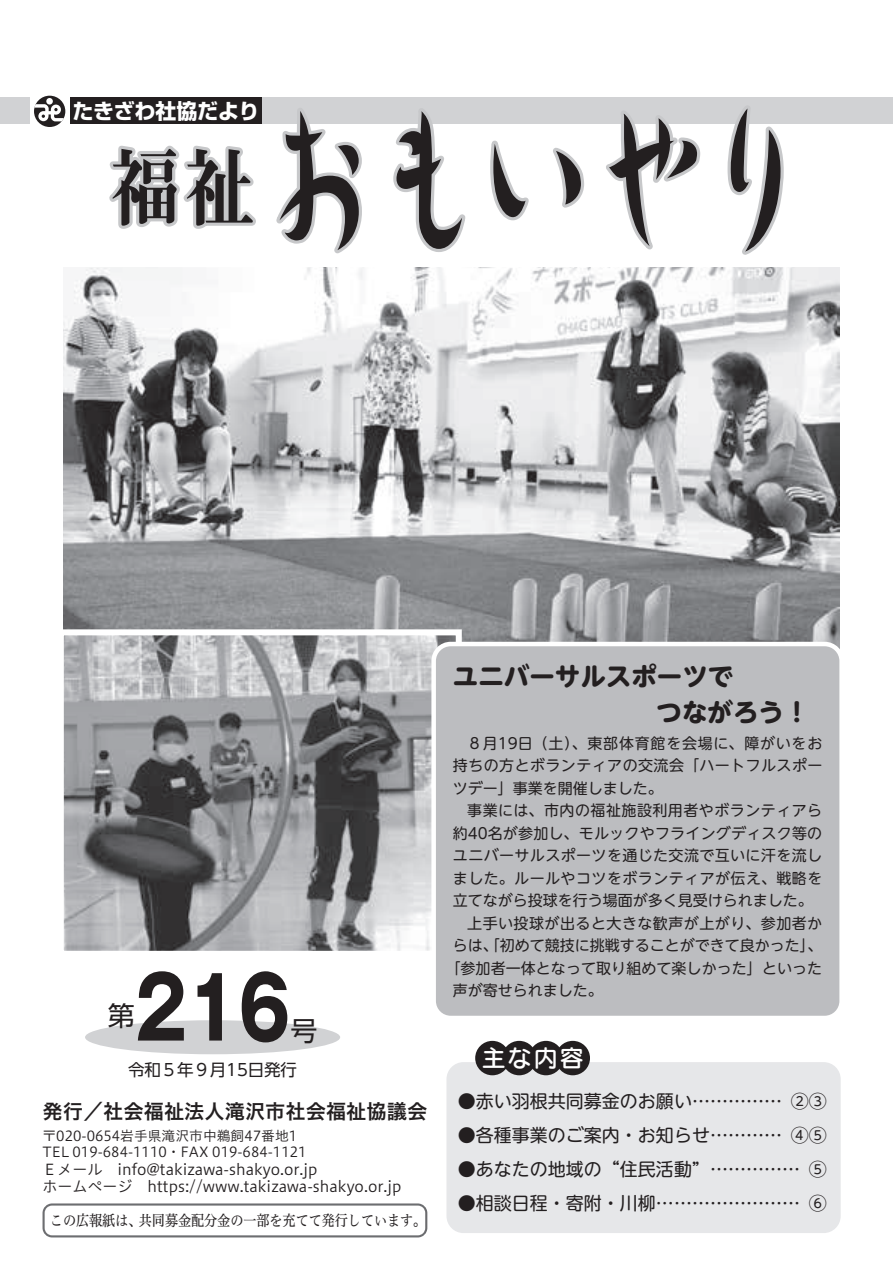
<style>
.page{position:relative;width:893px;height:1263px;background:#fff}
.page>*{position:absolute;margin:0;border:0;box-sizing:border-box;transform-origin:0 0}
.t1{font:700 85.5px "Gothic MB101 Pr 6";color:#231f20;scale:.8 1}
.t2{font:27px "Shin Go Pr 6";color:#231f20}
.t3{font:700 25.5px/36px "UD Shin M Go Pr 6";color:#231f20}
.t4{font:24px "Seurat Pro DB";color:#fff}
.t5{font:700 21px "Shin Go Pr 6";letter-spacing:-.01em;color:#fff}
.t6{font:20.25px "Hiragino UD Sans Std W6";color:#231f20}
.t7{font:18px "UD Shin M Go Pr 6";color:#231f20}
.t8{font:16.5px "UD Shin Go Pr 6";letter-spacing:-.01em;color:#231f20}
.t9{font:15px/22.5px "UD Shin M Go Pr 6";letter-spacing:.025em;color:#231f20;text-align:justify}
.t10{font:15px/16.8px "Hiragino UD Sans Std W3";color:#231f20}
.t11{font:15px "UD Shin M Go Pr 6";color:#231f20}
.t12{font:15px "Hiragino UD Serif Std W4";letter-spacing:-.01em;color:#231f20;scale:.88 1}
.t13{font:15px "UD Shin M Go Pr 6";letter-spacing:.005em;color:#231f20}
.t14{font:13.8px/16.8px "Hiragino UD Sans Std W3";color:#231f20}
</style>
<div class="page">
<div style="left:85px;top:1020px;width:255px;height:34px;background:#d1d2d4;border-radius:50%"></div>
<div style="left:446px;top:1062px;width:395px;height:171px;background:#e6e7e9;border-radius:17px"></div>
<div style="left:475px;top:1041px;width:35px;height:34px;background:#231f20;border-radius:50%"></div>
<div style="left:502px;top:1041px;width:34px;height:34px;background:#231f20;border-radius:50%"></div>
<div style="left:529px;top:1041px;width:34px;height:34px;background:#231f20;border-radius:50%"></div>
<div style="left:556px;top:1041px;width:34px;height:34px;background:#231f20;border-radius:50%"></div>
<img style="left:64px;top:268px;width:776px;height:380px">
<img style="left:65px;top:636px;width:390px;height:314px">
<div style="left:58px;top:629px;width:404px;height:328px;border:6px solid #fff"></div>
<div style="left:434px;top:644px;width:408px;height:374px;background:#bcbdc0;border-radius:17px"></div>
<div style="left:431px;top:642px;width:413px;height:378px;border:4px solid #fff;border-radius:17px"></div>
<div style="left:70px;top:98px;width:823px;height:26px;background:#d1d2d4"></div>
<div style="left:0;top:98px;width:30px;height:26px;background:#d1d2d4"></div>
<div style="left:70px;top:98px;width:191px;height:26px;background:#231f20"></div>
<svg style="left:103px;top:97px;width:263px;height:157px"></svg>
<svg style="left:388px;top:97px;width:87px;height:155px"></svg>
<svg style="left:490px;top:140px;width:94px;height:81px"></svg>
<svg style="left:598px;top:113px;width:116px;height:161px"></svg>
<svg style="left:724px;top:97px;width:63px;height:158px"></svg>
<div style="left:34px;top:96px;width:31px;height:31px;background:#231f20;border-radius:50%"></div>
<div style="left:46px;top:98px;width:7px;height:7px;background:#fff;border-radius:50%"></div>
<svg style="left:34px;top:104px;width:30px;height:17px"></svg>
<img style="left:42px;top:1210px;width:386px;height:28px">
<img style="left:170px;top:1194px;width:225px;height:2px">
<img style="left:43px;top:1203px;width:384px;height:34px">
<h3 class="t5" style="left:72px;top:94px;width:189px">たきざわ社協だより</h3>
<h1 class="t1" style="left:135px;top:937px;width:196px">216</h1>
<h2 class="t2" style="left:108px;top:993px;width:28px">第</h2>
<h2 class="t2" style="left:290px;top:1008px;width:28px">号</h2>
<p class="t8" style="left:128px;top:1056px;width:170px">令和５年９月15日発行</p>
<h3 class="t6" style="left:43px;top:1096px;width:386px">発行／社会福祉法人滝沢市社会福祉協議会</h3>
<p class="t14" style="left:43px;top:1126px;width:265px">〒020-0654岩手県滝沢市中鵜飼47番地1<br>TEL 019-684-1110・FAX 019-684-1121</p>
<p class="t10" style="left:43px;top:1160px;width:360px">Ｅメール　info@takizawa-shakyo.or j p.<br>ホームページ　https://www.takizawa-shakyo.or j p.</p>
<p class="t12" style="left:139px;top:1209px;width:328px">共同募金配分金の一部を充てて発行しています。</p>
<p class="t12" style="left:50px;top:1209px;width:106px">この広報紙は、</p>
<h3 class="t3" style="left:657px;top:657px;width:154px;text-indent:-204px">ユニバーサルスポーツで<br>つながろう!</h3>
<p class="t9" style="left:453px;top:731px;width:371px;text-indent:14px">８月19日（土）、東部体育館を会場に、障がいをお持ちの方とボランティアの交流会「ハートフルスポーツデー」事業を開催しました。</p>
<p class="t9" style="left:467px;top:799px;width:357px">事業には、市内の福祉施設利用者やボランティアら</p>
<p class="t9" style="left:453px;top:821px;width:371px">約40名が参加し、モルックやフライングディスク等の</p>
<p class="t9" style="left:453px;top:844px;width:371px">ユニバーサルスポーツを通じた交流で互いに汗を流し</p>
<p class="t9" style="left:453px;top:866px;width:371px">ました。ルールやコツをボランティアが伝え、戦略を</p>
<p class="t11" style="left:453px;top:888px;width:361px">立てながら投球を行う場面が多く見受けられました。</p>
<p class="t9" style="left:467px;top:911px;width:357px">上手い投球が出ると大きな歓声が上がり、参加者か</p>
<p class="t11" style="left:453px;top:933px;width:371px">らは、「初めて競技に挑戦することができて良かった、「</p>
<p class="t13" style="left:445px;top:956px;width:378px">「参加者一体となって取り組めて楽しかった」といった</p>
<p class="t11" style="left:453px;top:978px;width:151px">声が寄せられました。</p>
<h3 class="t4" style="left:482px;top:1042px;width:103px">主な内容</h3>
<p class="t7" style="left:458px;top:1086px;width:326px">●赤い羽根共同募金のお願い...............</p>
<p class="t7" style="left:458px;top:1120px;width:326px">●各種事業のご案内・お知らせ............</p>
<p class="t7" style="left:791px;top:1086px;width:37px">23</p>
<p class="t7" style="left:791px;top:1120px;width:37px">45</p>
<p class="t7" style="left:458px;top:1154px;width:344px">●あなたの地域の“住民活動 ...“ ............</p>
<p class="t7" style="left:458px;top:1188px;width:344px">●相談日程・寄附・川柳........................</p>
<p class="t7" style="left:809px;top:1154px;width:19px">5</p>
<p class="t7" style="left:809px;top:1188px;width:19px">6</p>
</div>
